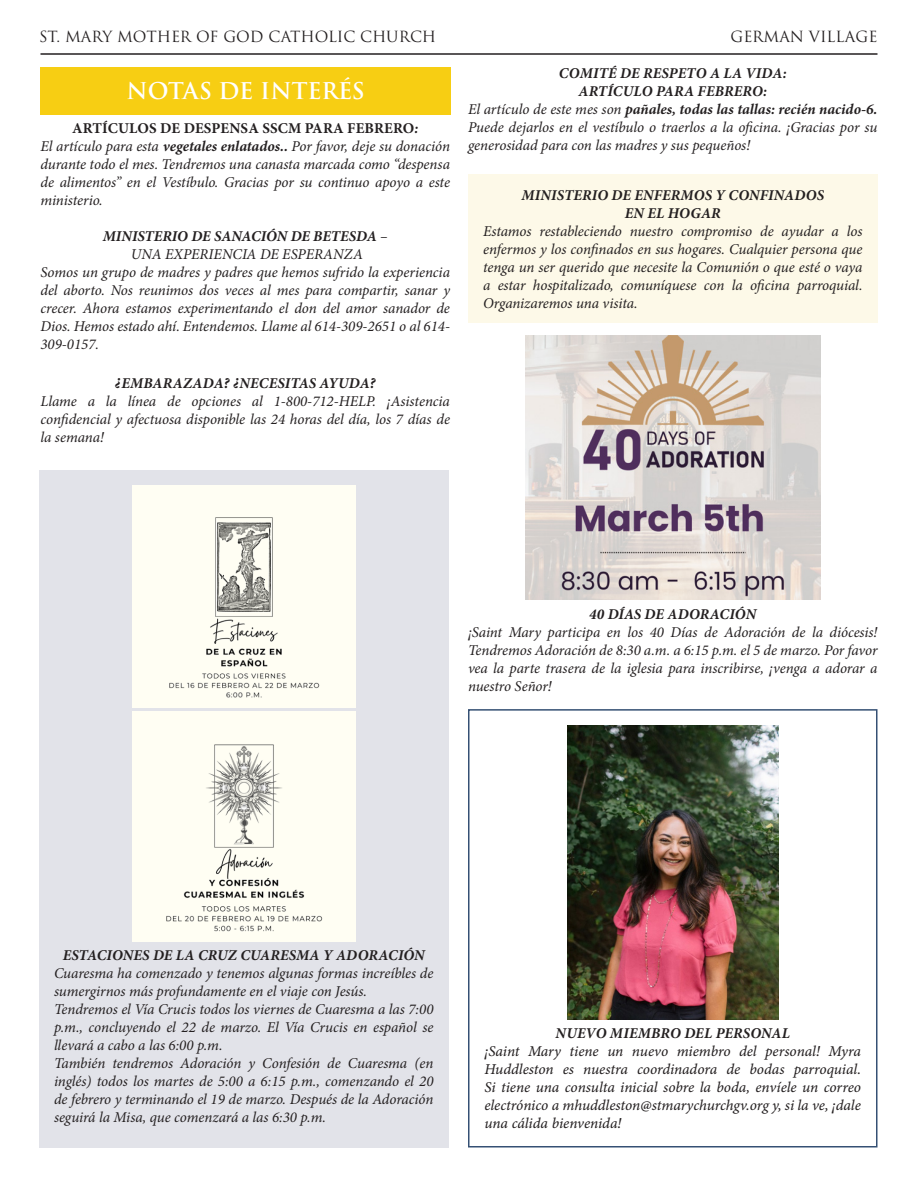
<style>
.page{position:relative;width:918px;height:1188px;background:#fff}
.page>*{position:absolute;margin:0;border:0;box-sizing:border-box;transform-origin:0 0}
.t1{font:600 22.5px "Trajan Pro 3";letter-spacing:-.005em;color:#fff}
.t2{font:italic 15px/18px "Minion Pro";letter-spacing:-.005em;color:#231f20;text-align:justify}
.t3{font:15px/18px "Minion Pro It Capt";letter-spacing:-.005em;color:#231f20;text-align:justify}
.Header_Spanish{font:italic 700 15px "Minion Pro";letter-spacing:.01em;color:#231f20}
.t4{font:15px "Trajan Pro 3";color:#231f20}
.Header_Spanish-2{font:700 15px "Minion Pro";letter-spacing:.01em;color:#231f20}
.s1{font-style:italic}
.s2{font-weight:700}
.s3{font-weight:400}
</style>
<div class="page">
<hr style="left:40px;top:53px;width:838px;height:2px;background:#231f20">
<div style="left:40px;top:67px;width:411px;height:48px;background:#f7ce13"></div>
<div style="left:39px;top:470px;width:409px;height:678px;background:#e2e3e9"></div>
<img style="left:132px;top:485px;width:223px;height:223px">
<img style="left:132px;top:711px;width:224px;height:231px">
<div style="left:468px;top:174px;width:410px;height:149px;background:#fdf9e8"></div>
<img style="left:525px;top:336px;width:295px;height:264px">
<img style="left:567px;top:726px;width:211px;height:294px">
<div style="left:468px;top:709px;width:410px;height:439px;border:2px solid #355074"></div>
<p class="t4" style="left:39px;top:26px;width:399px">ST. MARY MOTHER OF GOD CATHOLIC CHURCH</p>
<p class="t4" style="left:731px;top:26px;width:148px">GERMAN VILLAGE</p>
<p class="t1" style="left:127px;top:75px;width:240px">NOTAS DE INTERÉS</p>
<p class="Header_Spanish-2" style="left:72px;top:117px;width:348px">ARTÍCULOS DE DESPENSA SSCM PARA FEBRERO<span class="s1">:</span></p>
<p class="t2" style="left:40px;top:137px;width:411px">El artículo para esta <span class="s2">vegetales enlatados..</span> Por favor, deje su donación durante todo el mes. Tendremos una canasta marcada como “despensa de alimentos” en el Vestíbulo. Gracias por su continuo apoyo a este ministerio.</p>
<p class="Header_Spanish" style="left:103px;top:225px;width:287px">MINISTERIO DE SANACIÓN DE BETESDA <span class="s3">–</span></p>
<p class="t2" style="left:131px;top:245px;width:234px">UNA EXPERIENCIA DE ESPERANZA</p>
<p class="t2" style="left:40px;top:263px;width:411px">Somos un grupo de madres y padres que hemos sufrido la experiencia del aborto. Nos reunimos dos veces al mes para compartir, sanar y crecer. Ahora estamos experimentando el don del amor sanador de Dios. Hemos estado ahí. Entendemos. Llame al 614-309-2651 o al 614- 309-0157.</p>
<p class="Header_Spanish" style="left:115px;top:373px;width:262px">¿EMBARAZADA? ¿NECESITAS AYUDA?</p>
<p class="t2" style="left:40px;top:392px;width:411px">Llame a la línea de opciones al 1-800-712-HELP. ¡Asistencia confidencial y afectuosa disponible las 24 horas del día, los 7 días de la semana!</p>
<p class="Header_Spanish" style="left:559px;top:62px;width:229px">COMITÉ DE RESPETO A LA VIDA:</p>
<p class="Header_Spanish" style="left:579px;top:80px;width:190px">ARTÍCULO PARA FEBRERO:</p>
<p class="t2" style="left:468px;top:100px;width:411px">El artículo de este mes son <span class="s2">pañales, todas las tallas: recién nacido-6.<br></span>Puede dejarlos en el vestíbulo o traerlos a la oficina. ¡Gracias por su generosidad para con las madres y sus pequeños!</p>
<p class="Header_Spanish" style="left:521px;top:185px;width:304px">MINISTERIO DE ENFERMOS Y CONFINADOS</p>
<p class="Header_Spanish" style="left:625px;top:203px;width:98px">EN EL HOGAR</p>
<p class="t2" style="left:483px;top:222px;width:381px">Estamos restableciendo nuestro compromiso de ayudar a los enfermos y los confinados en sus hogares. Cualquier persona que tenga un ser querido que necesite la Comunión o que esté o vaya a estar hospitalizado, comuníquese con la oficina parroquial.<br>Organizaremos una visita.</p>
<p class="Header_Spanish" style="left:589px;top:604px;width:168px">40 DÍAS DE ADORACIÓN</p>
<p class="t2" style="left:468px;top:623px;width:411px">¡Saint Mary participa en los 40 Días de Adoración de la diócesis!<br>Tendremos Adoración de 8:30 a.m. a 6:15 p.m. el 5 de marzo. Por favor vea la parte trasera de la iglesia para inscribirse, ¡venga a adorar a nuestro Señor!</p>
<p class="Header_Spanish" style="left:63px;top:944px;width:364px">ESTACIONES DE LA CRUZ CUARESMA Y ADORACIÓN</p>
<p class="t2" style="left:54px;top:964px;width:381px">Cuaresma ha comenzado y tenemos algunas formas increíbles de sumergirnos más profundamente en el viaje con Jesús.</p>
<p class="t2" style="left:54px;top:1000px;width:381px">Tendremos el Vía Crucis todos los viernes de Cuaresma a las 7:00 p.m., concluyendo el 22 de marzo. El Vía Crucis en español se llevará a cabo a las 6:00 p.m.</p>
<p class="t2" style="left:54px;top:1054px;width:381px">También tendremos Adoración y Confesión de Cuaresma (en inglés) todos los martes de 5:00 a 6:15 p.m., comenzando el 20 de febrero y terminando el 19 de marzo. Después de la Adoración seguirá la Misa, que comenzará a las 6:30 p.m.</p>
<p class="Header_Spanish" style="left:556px;top:1022px;width:236px">NUEVO MIEMBRO DEL PERSONAL</p>
<p class="t3" style="left:484px;top:1042px;width:378px">¡Saint Mary tiene un nuevo miembro del personal! Myra Huddleston es nuestra coordinadora de bodas parroquial.<br>Si tiene una consulta inicial sobre la boda, envíele un correo electrónico a mhuddleston@stmarychurchgv.org y, si la ve, ¡dale una cálida bienvenida!</p>
</div>
